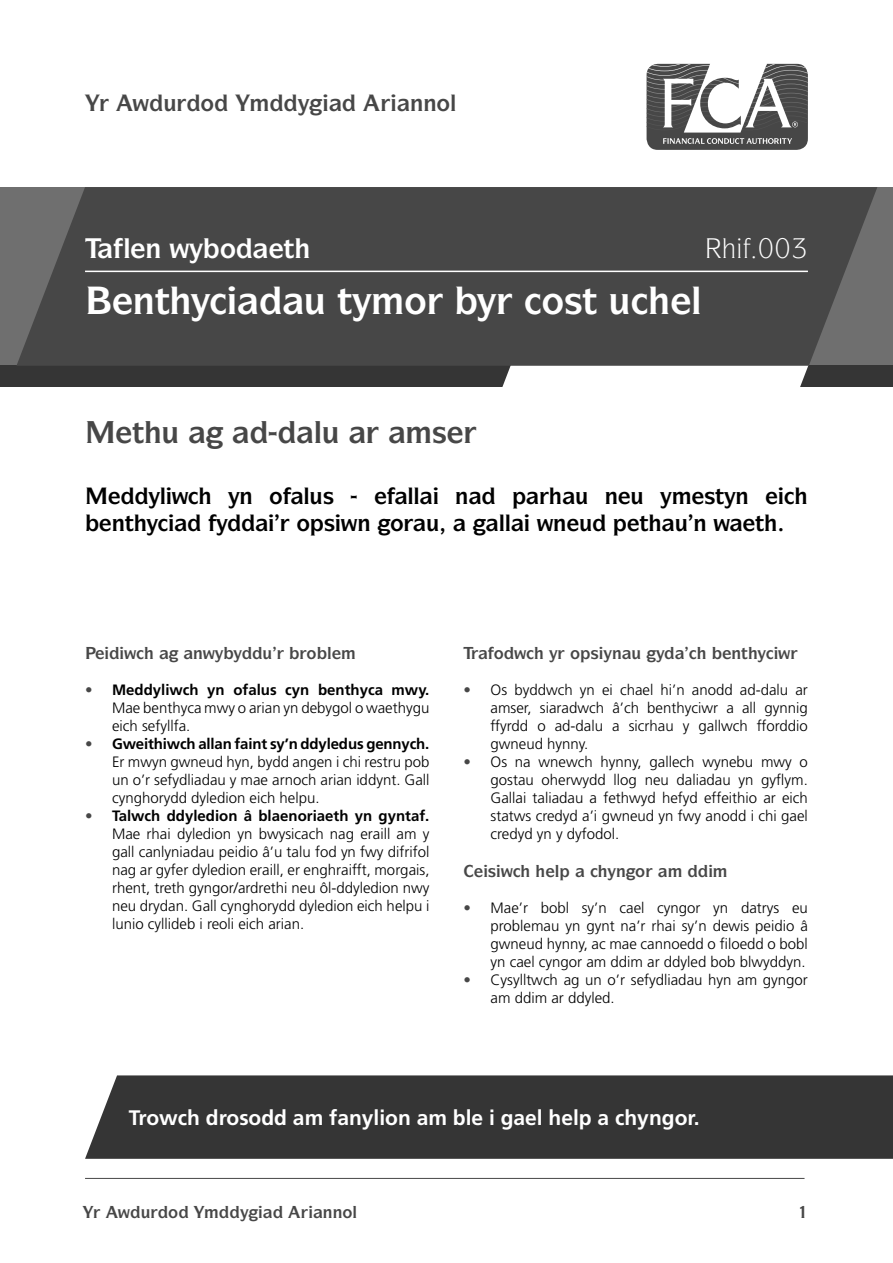
<style>
.page{position:relative;width:893px;height:1263px;background:#fff}
.page>*{position:absolute;margin:0;border:0;box-sizing:border-box;transform-origin:0 0}
.t1{font:700 37.5px "ITC Symbol Std";color:#fff}
.t2{font:700 22.5px "ITC Symbol Std";color:#000}
.t3{font:700 22.5px "ITC Symbol Std";color:#474747}
.t4{font:700 21px "Frutiger LT Std";color:#fff}
.t5{font:700 16.5px "ITC Symbol Std";color:#474747}
.t6{font:300 15px/18px "Frutiger LT Std";color:#000;text-align:justify}
.s1{color:#474747}
.s2{font-weight:700}
</style>
<div class="page">
<svg style="left:647px;top:64px;width:161px;height:86px"></svg>
<div style="left:0;top:187px;width:893px;height:200px;background:#6f6f6f"></div>
<div style="left:0;top:366px;width:893px;height:21px;background:#353535"></div>
<div style="left:502px;top:366px;width:306px;height:21px;background:#fff"></div>
<svg style="left:16px;top:187px;width:861px;height:179px;fill:#474747"></svg>
<hr style="left:85px;top:1178px;width:719px;height:1px;background:#474747">
<div style="left:85px;top:1075px;width:808px;height:84px;background:#353535"></div>
<hr style="left:85px;top:271px;width:723px;height:1px;background:#fff">
<div style="left:456px;top:287px;width:56px;height:35px;background:#474747"></div>
<svg style="left:525px;top:294px;width:15px;height:21px"></svg>
<div style="left:632px;top:287px;width:58px;height:28px;background:#474747"></div>
<svg style="left:85px;top:238px;width:75px;height:20px"></svg>
<div style="left:169px;top:238px;width:140px;height:25px;background:#474747"></div>
<div style="left:707px;top:238px;width:99px;height:20px;background:#474747"></div>
<div style="left:87px;top:287px;width:356px;height:35px;background:#474747"></div>
<h2 class="t3" style="left:410px;top:88px;width:48px">■■□●</h2>
<h1 class="t1" style="left:541px;top:276px;width:91px">□▲▼ ◆</h1>
<h1 class="t1" style="left:691px;top:276px;width:12px">●</h1>
<h2 class="t2" style="left:160px;top:481px;width:8px">●</h2>
<h2 class="t2" style="left:240px;top:481px;width:96px">■ □ ●◆▲</h2>
<h2 class="t2" style="left:455px;top:481px;width:15px">■</h2>
<h2 class="t2" style="left:575px;top:481px;width:70px">◆ ■ ◆</h2>
<h2 class="t2" style="left:704px;top:481px;width:46px">▲▼ ■</h2>
<h2 class="t2" style="left:296px;top:508px;width:144px">□▲■ □◆</h2>
<h2 class="t2" style="left:640px;top:508px;width:69px">▼ ◆■</h2>
<p class="t5" style="left:193px;top:643px;width:11px">■</p>
<p class="t5" style="left:263px;top:643px;width:71px">◆ □ ●</p>
<p class="t6" style="left:112px;top:681px;width:319px;text-indent:-27px"><span class="s1">•</span> <span class="s2">Meddyliwch yn ofalus cyn benthyca mwy.<br></span>Mae benthyca mwy o arian yn debygol o waethygu eich sefyllfa.</p>
<p class="t6" style="left:112px;top:735px;width:319px;text-indent:-27px"><span class="s1">•</span> <span class="s2">Gweithiwch allan faint sy’n ddyledus gennych.<br></span>Er mwyn gwneud hyn, bydd angen i chi restru pob un o’r sefydliadau y mae arnoch arian iddynt. Gall cynghorydd dyledion eich helpu.</p>
<p class="t6" style="left:112px;top:807px;width:319px;text-indent:-27px"><span class="s1">•</span> <span class="s2">Talwch ddyledion â blaenoriaeth yn gyntaf.<br></span>Mae rhai dyledion yn bwysicach nag eraill am y gall canlyniadau peidio â’u talu fod yn fwy difrifol nag ar gyfer dyledion eraill, er enghraifft, morgais, rhent, treth gyngor/ardrethi neu ôl-ddyledion nwy neu drydan. Gall cynghorydd dyledion eich helpu i lunio cyllideb i reoli eich arian.</p>
<p class="t5" style="left:570px;top:643px;width:73px">□▲ ■◆</p>
<p class="t6" style="left:490px;top:681px;width:319px;text-indent:-27px"><span class="s1">•</span> Os byddwch yn ei chael hi’n anodd ad-dalu ar amser, siaradwch â’ch benthyciwr a all gynnig ffyrdd o ad-dalu a sicrhau y gallwch fforddio gwneud hynny.</p>
<p class="t6" style="left:490px;top:753px;width:319px;text-indent:-27px"><span class="s1">•</span> Os na wnewch hynny, gallech wynebu mwy o gostau oherwydd llog neu daliadau yn gyflym.<br>Gallai taliadau a fethwyd hefyd effeithio ar eich statws credyd a’i gwneud yn fwy anodd i chi gael credyd yn y dyfodol.</p>
<p class="t5" style="left:555px;top:860px;width:6px">●</p>
<p class="t6" style="left:490px;top:899px;width:319px;text-indent:-27px"><span class="s1">•</span> Mae’r bobl sy’n cael cyngor yn datrys eu problemau yn gynt na’r rhai sy’n dewis peidio â gwneud hynny, ac mae cannoedd o filoedd o bobl yn cael cyngor am ddim ar ddyled bob blwyddyn.</p>
<p class="t6" style="left:490px;top:971px;width:319px;text-indent:-27px"><span class="s1">•</span> Cysylltwch ag un o’r sefydliadau hyn am gyngor am ddim ar ddyled.</p>
<h3 class="t4" style="left:129px;top:1105px;width:572px">Trowch drosodd am fanylion am ble i gael help a chyngor.</h3>
<p class="t5" style="left:323px;top:1201px;width:36px">■■□●</p>
</div>
